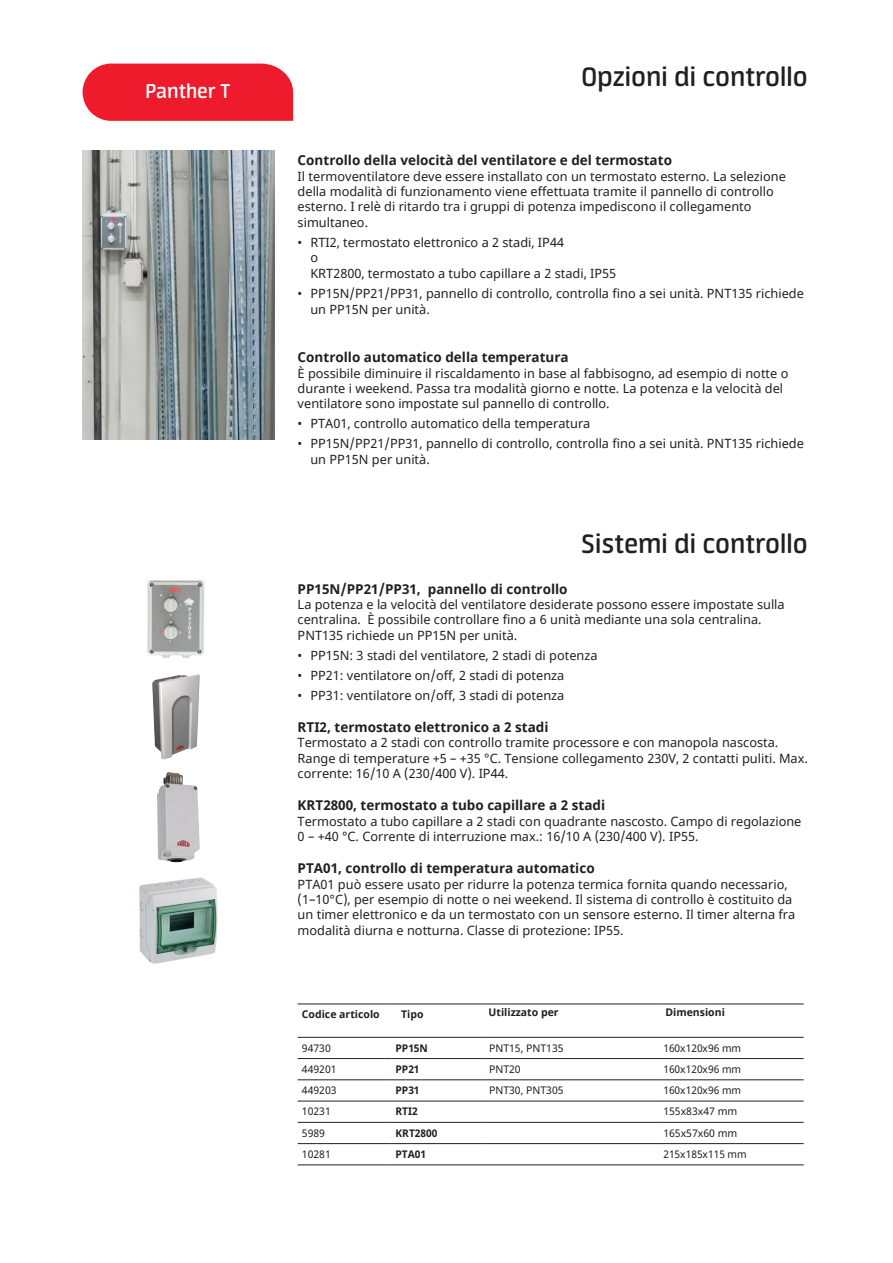
<style>
.page{position:relative;width:893px;height:1263px;background:#fff}
.page>*{position:absolute;margin:0;border:0;box-sizing:border-box;transform-origin:0 0}
.huvudh{font:600 30px "Neuron";color:#231f20}
.t1{font:600 22.5px "Neuron";color:#fff}
.t2{font:700 13.5px "Noto Sans";color:#231f20}
.brd{font:12.75px/15.3px "Noto Sans";color:#231f20}
.tabtxt{font:10.5px "Noto Sans";color:#231f20}
.tabhuvud{font:700 10.5px "Noto Sans";color:#231f20}
</style>
<div class="page">
<img style="left:152px;top:674px;width:48px;height:86px">
<img style="left:157px;top:771px;width:43px;height:91px">
<img style="left:147px;top:580px;width:58px;height:78px">
<img style="left:139px;top:877px;width:79px;height:87px">
<img style="left:83px;top:151px;width:191px;height:288px">
<div style="left:83px;top:64px;width:210px;height:57px;background:#ee1b2c"></div>
<hr style="left:298px;top:1003px;width:93px;height:1px;background:#231f20">
<hr style="left:391px;top:1003px;width:94px;height:1px;background:#231f20">
<hr style="left:485px;top:1003px;width:174px;height:1px;background:#231f20">
<hr style="left:659px;top:1003px;width:145px;height:1px;background:#231f20">
<hr style="left:298px;top:1101px;width:93px;height:1px;background:#231f20">
<hr style="left:391px;top:1101px;width:94px;height:1px;background:#231f20">
<hr style="left:659px;top:1101px;width:145px;height:1px;background:#231f20">
<hr style="left:298px;top:1143px;width:93px;height:1px;background:#231f20">
<hr style="left:391px;top:1143px;width:94px;height:1px;background:#231f20">
<hr style="left:485px;top:1143px;width:174px;height:1px;background:#231f20">
<hr style="left:659px;top:1143px;width:145px;height:1px;background:#231f20">
<hr style="left:298px;top:1122px;width:93px;height:1px;background:#231f20">
<hr style="left:391px;top:1122px;width:94px;height:1px;background:#231f20">
<hr style="left:485px;top:1122px;width:174px;height:1px;background:#231f20">
<hr style="left:659px;top:1122px;width:145px;height:1px;background:#231f20">
<hr style="left:485px;top:1101px;width:174px;height:1px;background:#231f20">
<hr style="left:298px;top:1079px;width:93px;height:1px;background:#231f20">
<hr style="left:391px;top:1079px;width:94px;height:1px;background:#231f20">
<hr style="left:485px;top:1079px;width:174px;height:1px;background:#231f20">
<hr style="left:659px;top:1079px;width:145px;height:1px;background:#231f20">
<hr style="left:298px;top:1058px;width:93px;height:1px;background:#231f20">
<hr style="left:391px;top:1058px;width:94px;height:1px;background:#231f20">
<hr style="left:485px;top:1058px;width:174px;height:1px;background:#231f20">
<hr style="left:659px;top:1058px;width:145px;height:1px;background:#231f20">
<hr style="left:298px;top:1037px;width:93px;height:1px;background:#231f20">
<hr style="left:391px;top:1037px;width:94px;height:1px;background:#231f20">
<hr style="left:485px;top:1037px;width:174px;height:1px;background:#231f20">
<hr style="left:659px;top:1037px;width:145px;height:1px;background:#231f20">
<hr style="left:298px;top:1164px;width:93px;height:1px;background:#231f20">
<hr style="left:391px;top:1164px;width:94px;height:1px;background:#231f20">
<hr style="left:485px;top:1164px;width:174px;height:1px;background:#231f20">
<hr style="left:659px;top:1164px;width:145px;height:1px;background:#231f20">
<h2 class="t1" style="left:146px;top:79px;width:86px">Panther T</h2>
<p class="huvudh" style="left:581px;top:60px;width:228px">Opzioni di controllo</p>
<p class="t2" style="left:298px;top:151px;width:376px">Controllo della velocità del ventilatore e del termostato</p>
<p class="brd" style="left:298px;top:169px;width:490px">Il termoventilatore deve essere installato con un termostato esterno. La selezione della modalità di funzionamento viene effettuata tramite il pannello di controllo esterno. I relè di ritardo tra i gruppi di potenza impediscono il collegamento simultaneo.</p>
<p class="brd" style="left:310px;top:235px;width:307px;line-height:15.8px;text-indent:-13px">• RTI2, termostato elettronico a 2 stadi, IP44<br>o<br>KRT2800, termostato a tubo capillare a 2 stadi, IP55</p>
<p class="brd" style="left:310px;top:286px;width:495px;line-height:15.8px;text-indent:-13px">• PP15N/PP21/PP31, pannello di controllo, controlla fino a sei unità. PNT135 richiede un PP15N per unità.</p>
<p class="t2" style="left:298px;top:348px;width:273px">Controllo automatico della temperatura</p>
<p class="brd" style="left:298px;top:366px;width:492px">È possibile diminuire il riscaldamento in base al fabbisogno, ad esempio di notte o durante i weekend. Passa tra modalità giorno e notte. La potenza e la velocità del ventilatore sono impostate sul pannello di controllo.</p>
<p class="brd" style="left:298px;top:417px;width:294px">• PTA01, controllo automatico della temperatura</p>
<p class="brd" style="left:310px;top:436px;width:495px;line-height:15.8px;text-indent:-13px">• PP15N/PP21/PP31, pannello di controllo, controlla fino a sei unità. PNT135 richiede un PP15N per unità.</p>
<p class="huvudh" style="left:581px;top:527px;width:228px">Sistemi di controllo</p>
<p class="t2" style="left:298px;top:579px;width:271px">PP15N/PP21/PP31, pannello di controllo</p>
<p class="brd" style="left:298px;top:597px;width:489px">La potenza e la velocità del ventilatore desiderate possono essere impostate sulla centralina. È possibile controllare fino a 6 unità mediante una sola centralina.<br>PNT135 richiede un PP15N per unità.</p>
<p class="brd" style="left:298px;top:648px;width:301px">• PP15N: 3 stadi del ventilatore, 2 stadi di potenza</p>
<p class="brd" style="left:298px;top:668px;width:268px">• PP21: ventilatore on/off, 2 stadi di potenza</p>
<p class="brd" style="left:298px;top:688px;width:268px">• PP31: ventilatore on/off, 3 stadi di potenza</p>
<p class="t2" style="left:298px;top:718px;width:252px">RTI2, termostato elettronico a 2 stadi</p>
<p class="brd" style="left:298px;top:736px;width:512px">Termostato a 2 stadi con controllo tramite processore e con manopola nascosta.<br>Range di temperature +5 – +35 °C. Tensione collegamento 230V, 2 contatti puliti. Max. corrente: 16/10 A (230/400 V). IP44.</p>
<p class="t2" style="left:298px;top:796px;width:309px">KRT2800, termostato a tubo capillare a 2 stadi</p>
<p class="brd" style="left:298px;top:814px;width:505px">Termostato a tubo capillare a 2 stadi con quadrante nascosto. Campo di regolazione<br>0 – +40 °C. Corrente di interruzione max.: 16/10 A (230/400 V). IP55.</p>
<p class="t2" style="left:298px;top:859px;width:299px">PTA01, controllo di temperatura automatico</p>
<p class="brd" style="left:298px;top:877px;width:499px">PTA01 può essere usato per ridurre la potenza termica fornita quando necessario, (1–10°C), per esempio di notte o nei weekend. Il sistema di controllo è costituito da un timer elettronico e da un termostato con un sensore esterno. Il timer alterna fra modalità diurna e notturna. Classe di protezione: IP55.</p>
<p class="tabhuvud" style="left:302px;top:1007px;width:79px">Codice articolo</p>
<p class="tabhuvud" style="left:401px;top:1007px;width:24px">Tipo</p>
<p class="tabhuvud" style="left:489px;top:1005px;width:72px">Utilizzato per</p>
<p class="tabhuvud" style="left:665px;top:1005px;width:61px">Dimensioni</p>
<p class="tabtxt" style="left:302px;top:1040px;width:30px">94730</p>
<p class="tabhuvud" style="left:395px;top:1040px;width:34px">PP15N</p>
<p class="tabtxt" style="left:489px;top:1040px;width:76px">PNT15, PNT135</p>
<p class="tabtxt" style="left:663px;top:1040px;width:79px">160x120x96 mm</p>
<p class="tabtxt" style="left:302px;top:1062px;width:36px">449201</p>
<p class="tabhuvud" style="left:395px;top:1061px;width:26px">PP21</p>
<p class="tabtxt" style="left:489px;top:1062px;width:33px">PNT20</p>
<p class="tabtxt" style="left:663px;top:1062px;width:79px">160x120x96 mm</p>
<p class="tabtxt" style="left:302px;top:1083px;width:36px">449203</p>
<p class="tabhuvud" style="left:395px;top:1083px;width:26px">PP31</p>
<p class="tabtxt" style="left:489px;top:1083px;width:76px">PNT30, PNT305</p>
<p class="tabtxt" style="left:663px;top:1083px;width:79px">160x120x96 mm</p>
<p class="tabtxt" style="left:302px;top:1104px;width:30px">10231</p>
<p class="tabhuvud" style="left:395px;top:1104px;width:24px">RTI2</p>
<p class="tabtxt" style="left:663px;top:1104px;width:75px">155x83x47 mm</p>
<p class="tabtxt" style="left:302px;top:1125px;width:25px">5989</p>
<p class="tabhuvud" style="left:395px;top:1125px;width:44px">KRT2800</p>
<p class="tabtxt" style="left:663px;top:1125px;width:75px">165x57x60 mm</p>
<p class="tabtxt" style="left:302px;top:1147px;width:30px">10281</p>
<p class="tabhuvud" style="left:395px;top:1146px;width:32px">PTA01</p>
<p class="tabtxt" style="left:663px;top:1147px;width:85px">215x185x115 mm</p>
</div>
